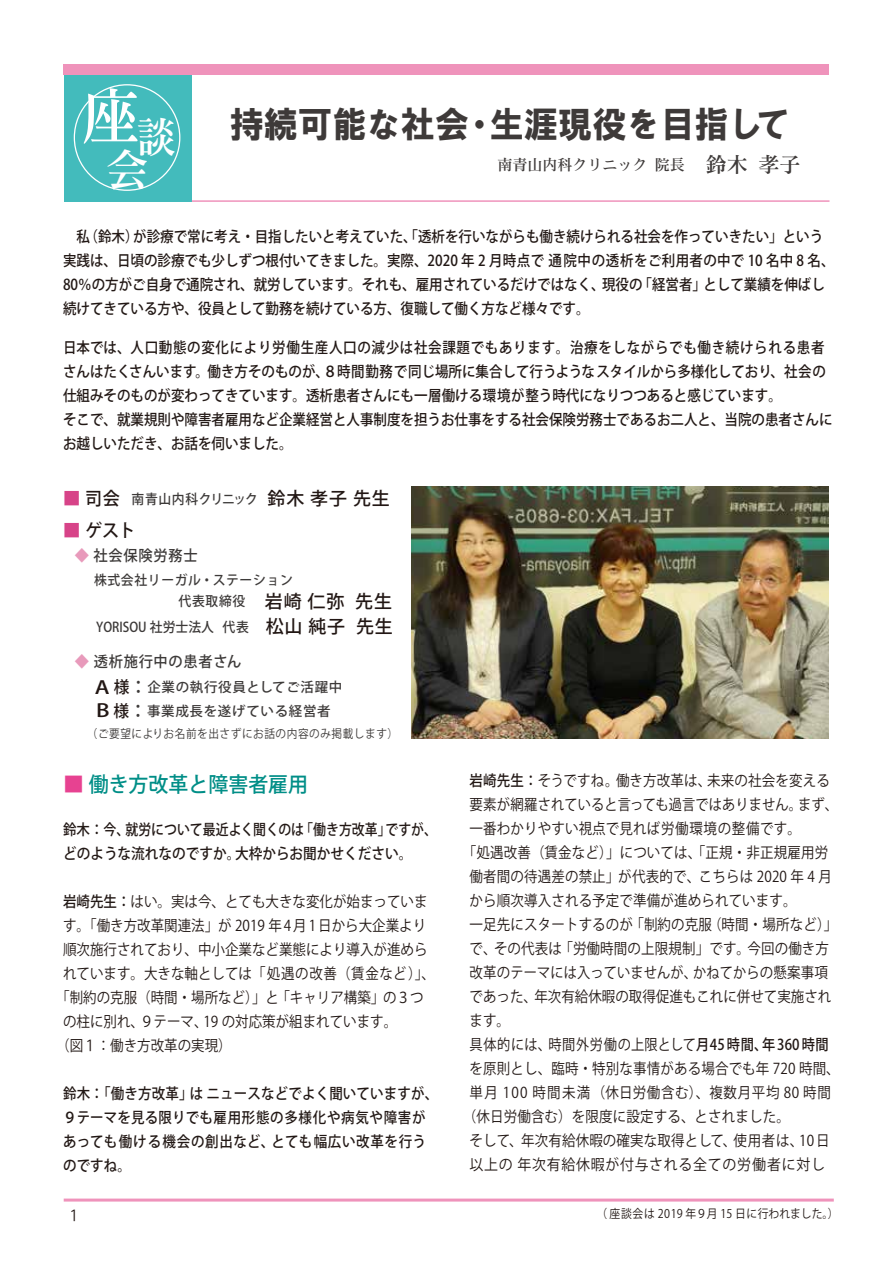
<style>
.page{position:relative;width:893px;height:1263px;background:#fff}
.page>*{position:absolute;margin:0;border:0;box-sizing:border-box;transform-origin:0 0}
.t1{font:62.4px "DF Mincho P W5 WIN RKSJ H";color:#fff;scale:.95 1}
.t2{font:45px "DF Mincho P W5 WIN RKSJ H";color:#fff;scale:.95 1}
.t3{font:41.85px "DF Mincho P W5 WIN RKSJ H";color:#fff;scale:.95 1}
.t4{font:36px "HGS Soei Kakugothic UB";color:#3e3a39;scale:.95 1}
.t5{font:500 21px "Koz Go Pr 6 N";color:#008e87;scale:.95 1}
.t6{font:500 18px "Koz Go Pr 6 N";letter-spacing:.05em;color:#221714}
.t7{font:500 18px "Koz Go Pr 6 N";letter-spacing:.05em;color:#221714;scale:.95 1}
.t8{font:500 15px/24px "Koz Go Pr 6 N";color:#221815;scale:.9 1}
.t9{font:15px "Koz Go Pr 6 N";letter-spacing:.01em;color:#221815;scale:.9 1}
.t10{font:15px "Koz Go Pr 6 N";letter-spacing:.05em;color:#221815;scale:.88 1}
.t11{font:15px "Koz Go Pr 6 N";letter-spacing:.05em;color:#221815;scale:.9 1}
.t12{font:15px "Koz Go Pr 6 N";letter-spacing:.05em;color:#221815;scale:.93 1}
.t13{font:500 15px "Koz Go Pr 6 N";letter-spacing:.05em;color:#3d3a39;scale:.95 1}
.t14{font:15px "DF Mincho P W5 WIN RKSJ H";color:#3e3a39}
.t15{font:500 13.5px "Koz Go Pr 6 N";letter-spacing:.05em;color:#3d3a39;scale:.95 1}
.t16{font:500 13.5px/23.2px "Koz Go Pr 6 N";letter-spacing:.05em;color:#3d3a39}
.t17{font:500 13.5px "Koz Go Pr 6 N";color:#3d3a39;scale:.9 1}
.t18{font:12px "Koz Go Pr 6 N";color:#221815;scale:.9 1}
.t19{font:11.85px "Koz Go Pr 6 N";letter-spacing:.05em;color:#3d3a39;scale:.9 1}
.s1{font-size:21px}
.s2{font-size:18px;color:#d74388}
.s3{font-size:18px;color:#221714}
.s4{color:#d74388}
.s5{color:#e89abb}
.s6{font-size:13.5px;color:#3d3a39}
.s7{font-size:16.5px;color:#221714}
.s8{font-size:18.9px}
.s9{color:#e74291}
.s10{font-weight:500}
</style>
<div class="page">
<div style="left:64px;top:65px;width:765px;height:10px;background:#ef93bb"></div>
<div style="left:64px;top:75px;width:128px;height:127px;background:#43bbbc"></div>
<hr style="left:192px;top:200px;width:637px;height:2px;background:#ef93bb">
<hr style="left:64px;top:1198px;width:770px;height:3px;background:#ef93bb">
<img style="left:412px;top:486px;width:416px;height:253px">
<h1 class="t1" style="left:81px;top:84px;width:64px">座</h1>
<h2 class="t2" style="left:106px;top:147px;width:47px">会</h2>
<h3 class="t3" style="left:137px;top:116px;width:43px">談</h3>
<h3 class="t4" style="left:230px;top:106px;width:592px">持続可能な社会・生涯現役を目指して</h3>
<p class="t14" style="left:497px;top:157px;width:304px">南青山内科クリニック 院長<span class="s1">　鈴木 孝子</span></p>
<p class="t8" style="left:63px;top:225px;width:859px;text-indent:14px">私（鈴木）が診療で常に考え・目指したいと考えていた、「透析を行いながらも働き続けられる社会を作っていきたい」という実践は、日頃の診療でも少しずつ根付いてきました。実際、2020 年 2 月時点で 通院中の透析をご利用者の中で 10 名中 8 名、80％の方がご自身で通院され、就労しています。それも、雇用されているだけではなく、現役の「経営者」として業績を伸ばし続けてきている方や、役員として勤務を続けている方、復職して働く方など様々です。</p>
<p class="t8" style="left:63px;top:336px;width:856px">日本では、人口動態の変化により労働生産人口の減少は社会課題でもあります。治療をしながらでも働き続けられる患者さんはたくさんいます。働き方そのものが、８時間勤務で同じ場所に集合して行うようなスタイルから多様化しており、社会の仕組みそのものが変わってきています。透析患者さんにも一層働ける環境が整う時代になりつつあると感じています。<br>そこで、就業規則や障害者雇用など企業経営と人事制度を担うお仕事をする社会保険労務士であるお二人と、当院の患者さんにお越しいただき、お話を伺いました。</p>
<p class="t15" style="left:63px;top:491px;width:346px"><span class="s2">■</span> <span class="s3">司会</span> 南青山内科クリニック <span class="s3">鈴木 孝子 先生</span></p>
<p class="t7" style="left:63px;top:520px;width:78px"><span class="s4">■</span> ゲスト</p>
<p class="t13" style="left:75px;top:547px;width:131px"><span class="s5">◆</span> 社会保険労務士</p>
<p class="t15" style="left:94px;top:573px;width:211px">株式会社リーガル・ステーション</p>
<p class="t6" style="left:179px;top:591px;width:215px"><span class="s6">代表取締役</span> 岩崎 仁弥 先生</p>
<p class="t17" style="left:96px;top:619px;width:331px">YORISOU 社労士法人 代表 <span class="s3">松山 純子 先生</span></p>
<p class="t13" style="left:75px;top:653px;width:177px"><span class="s5">◆</span> 透析施行中の患者さん</p>
<p class="t16" style="left:95px;top:676px;width:249px"><span class="s3">A</span> <span class="s7">様</span><span class="s8">：</span>企業の執行役員としてご活躍中<br><span class="s3">B</span> <span class="s7">様</span><span class="s8">：</span>事業成長を遂げている経営者</p>
<p class="t19" style="left:87px;top:727px;width:347px">（ご要望によりお名前を出さずにお話の内容のみ掲載します）</p>
<h3 class="t5" style="left:63px;top:772px;width:260px"><span class="s9">■</span> 働き方改革と障害者雇用</h3>
<p class="t8" style="left:63px;top:817px;width:417px">鈴木：今、就労について最近よく聞くのは「働き方改革」ですが、どのような流れなのですか。大枠からお聞かせください。</p>
<p class="t9" style="left:63px;top:893px;width:406px"><span class="s10">岩崎先生：</span>はい。実は今、とても大きな変化が始まっていま</p>
<p class="t9" style="left:63px;top:917px;width:405px">す。「働き方改革関連法」が 2019 年4月1日から大企業より</p>
<p class="t9" style="left:63px;top:941px;width:406px">順次施行されており、中小企業など業態により導入が進めら</p>
<p class="t9" style="left:63px;top:965px;width:415px">れています。大きな軸としては「処遇の改善（賃金など）」、</p>
<p class="t9" style="left:56px;top:989px;width:409px">「制約の克服（時間・場所など）」と「キャリア構築」の３つ</p>
<p class="t9" style="left:63px;top:1013px;width:373px">の柱に別れ、９テーマ、19 の対応策が組まれています。</p>
<p class="t9" style="left:56px;top:1037px;width:197px">（図１：働き方改革の実現）</p>
<p class="t8" style="left:63px;top:1081px;width:418px">鈴木：「働き方改革」は ニュースなどでよく聞いていますが、<br>９テーマを見る限りでも雇用形態の多様化や病気や障害があっても働ける機会の創出など、とても幅広い改革を行うのですね。</p>
<p class="t9" style="left:470px;top:772px;width:402px"><span class="s10">岩崎先生：</span>そうですね。働き方改革は、未来の社会を変える</p>
<p class="t9" style="left:470px;top:796px;width:411px">要素が網羅されていると言っても過言ではありません。まず、</p>
<p class="t9" style="left:470px;top:820px;width:370px">一番わかりやすい視点で見れば労働環境の整備です。</p>
<p class="t9" style="left:463px;top:844px;width:407px">「処遇改善（賃金など）」については、「正規・非正規雇用労</p>
<p class="t9" style="left:470px;top:868px;width:404px">働者間の待遇差の禁止」が代表的で、こちらは 2020 年 4 月</p>
<p class="t9" style="left:470px;top:892px;width:365px">から順次導入される予定で準備が進められています。</p>
<p class="t9" style="left:470px;top:916px;width:410px">一足先にスタートするのが「制約の克服（時間・場所など）」</p>
<p class="t9" style="left:470px;top:940px;width:401px">で、その代表は「労働時間の上限規制」です。今回の働き方</p>
<p class="t9" style="left:470px;top:964px;width:400px">改革のテーマには入っていませんが、かねてからの懸案事項</p>
<p class="t9" style="left:470px;top:988px;width:403px">であった、年次有給休暇の取得促進もこれに併せて実施され</p>
<p class="t9" style="left:470px;top:1012px;width:46px">ます。</p>
<p class="t10" style="left:470px;top:1036px;width:410px">具体的には、時間外労働の上限として<span class="s10">月45時間、年360時間</span></p>
<p class="t9" style="left:470px;top:1060px;width:413px">を原則とし、臨時・特別な事情がある場合でも年 720 時間、</p>
<p class="t11" style="left:470px;top:1084px;width:403px">単月 100 時間未満（休日労働含む）、複数月平均 80 時間</p>
<p class="t9" style="left:463px;top:1108px;width:365px">（休日労働含む）を限度に設定する、とされました。</p>
<p class="t9" style="left:470px;top:1132px;width:402px">そして、年次有給休暇の確実な取得として、使用者は、10日</p>
<p class="t12" style="left:470px;top:1156px;width:384px">以上の 年次有給休暇が付与される全ての労働者に対し</p>
<p class="t9" style="left:67px;top:1207px;width:16px">１</p>
<p class="t18" style="left:596px;top:1207px;width:271px">（座談会は 2019 年９月 15 日に行われました。）</p>
</div>
